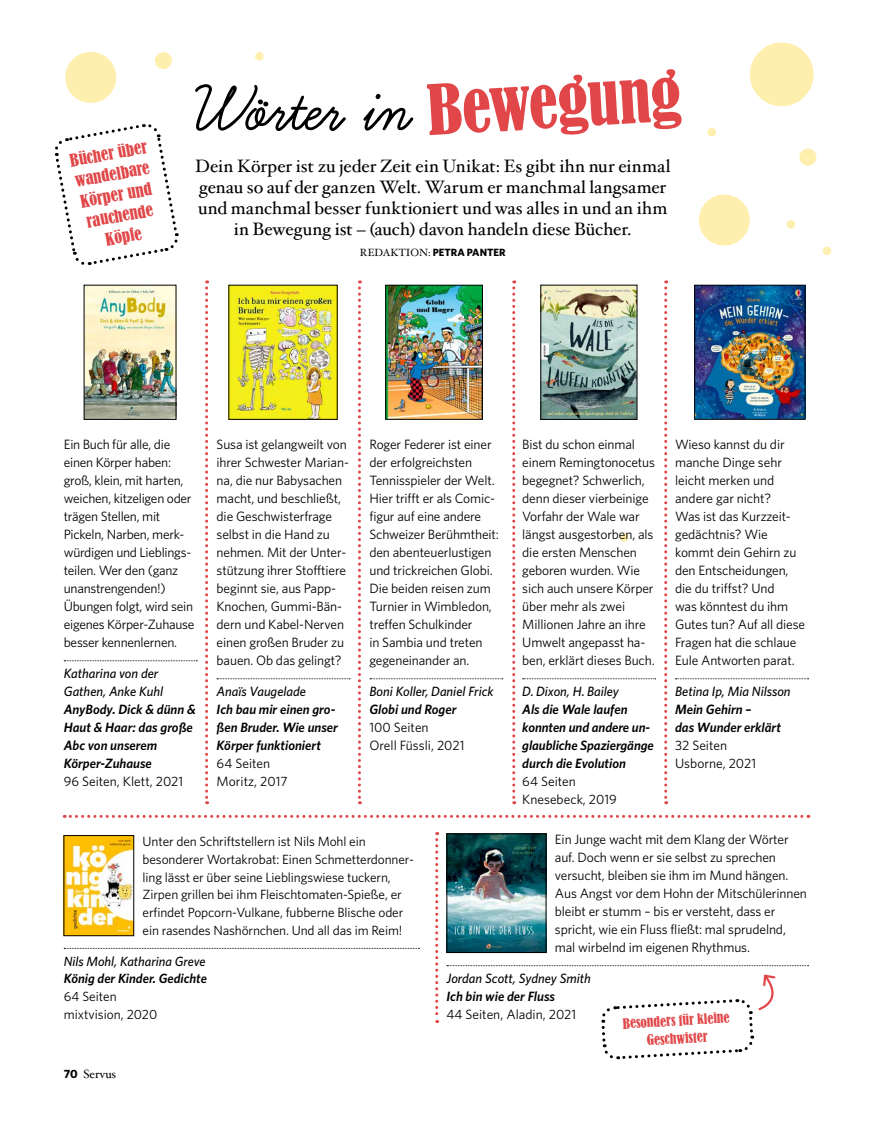
<style>
.page{position:relative;width:893px;height:1127px;background:#fff}
.page>*{position:absolute;margin:0;border:0;box-sizing:border-box;transform-origin:0 0}
.t1{font:78.3px "Learning Curve Alt S Bold";color:#000}
.t2{font:condensed 64.65px "Bernard";color:#e14749}
.t3{font:18px/21px "Hoefler Txt";color:#000;text-align:center}
.t4{font:condensed 16.5px/21px "Bernard";color:#e14749;text-align:center}
.t5{font:13.5px/18px "Whitney";letter-spacing:-.01em;color:#000}
.t6{font:italic 600 13.5px/18px "Whitney";color:#000}
.t7{font:italic 500 13.5px/18px "Whitney";color:#000}
.t8{font:condensed 13.5px/18px "Bernard";color:#e14749;text-align:center}
.t9{font:13.35px/17.9px "Whitney";letter-spacing:-.01em;color:#000}
.t10{font:italic 500 13.35px "Whitney";color:#000}
.t11{font:italic 600 13.35px "Whitney";color:#000}
.t12{font:12px "Hoefler Txt";letter-spacing:-.005em;color:#000}
.t13{font:700 10.5px "Whitney";color:#000}
.s1{font-family:"Hoefler Txt";font-weight:400}
.s2{font-family:"Whitney";font-weight:700}
</style>
<div class="page">
<div style="left:707px;top:128px;width:9px;height:9px;background:#ffefaf;border-radius:50%"></div>
<div style="left:799px;top:149px;width:17px;height:17px;background:#ffefaf;border-radius:50%"></div>
<div style="left:787px;top:220px;width:8px;height:9px;background:#ffefaf;border-radius:50%"></div>
<div style="left:823px;top:247px;width:8px;height:8px;background:#ffefaf;border-radius:50%"></div>
<div style="left:155px;top:52px;width:17px;height:17px;background:#ffefaf;border-radius:50%"></div>
<div style="left:255px;top:52px;width:9px;height:9px;background:#ffefaf;border-radius:50%"></div>
<div style="left:620px;top:533px;width:8px;height:9px;background:#ffefaf;border-radius:50%"></div>
<div style="left:699px;top:195px;width:51px;height:51px;background:#ffefaf;border-radius:50%"></div>
<div style="left:65px;top:52px;width:51px;height:51px;background:#ffefaf;border-radius:50%"></div>
<div style="left:750px;top:43px;width:64px;height:63px;background:#ffefaf;border-radius:50%"></div>
<img style="left:448px;top:835px;width:96px;height:116px">
<div style="left:446px;top:833px;width:100px;height:120px;border:1px solid #000"></div>
<img style="left:86px;top:287px;width:88px;height:131px">
<svg style="left:64px;top:660px;width:133px;height:1px"></svg>
<svg style="left:447px;top:965px;width:361px;height:1px"></svg>
<svg style="left:435px;top:832px;width:3px;height:191px"></svg>
<img style="left:230px;top:287px;width:106px;height:131px">
<img style="left:387px;top:287px;width:94px;height:131px">
<div style="left:385px;top:285px;width:98px;height:135px;border:1px solid #000"></div>
<img style="left:66px;top:837px;width:66px;height:97px">
<div style="left:64px;top:835px;width:70px;height:101px;border:1px solid #000"></div>
<img style="left:696px;top:287px;width:107px;height:131px">
<div style="left:694px;top:285px;width:111px;height:135px;border:1px solid #000"></div>
<svg style="left:370px;top:678px;width:133px;height:1px"></svg>
<svg style="left:523px;top:678px;width:133px;height:1px"></svg>
<svg style="left:217px;top:678px;width:133px;height:1px"></svg>
<svg style="left:675px;top:678px;width:133px;height:1px"></svg>
<svg style="left:205px;top:280px;width:3px;height:524px"></svg>
<svg style="left:358px;top:280px;width:3px;height:524px"></svg>
<svg style="left:512px;top:280px;width:3px;height:524px"></svg>
<svg style="left:64px;top:815px;width:738px;height:3px"></svg>
<svg style="left:664px;top:280px;width:3px;height:524px"></svg>
<img style="left:542px;top:287px;width:93px;height:131px">
<div style="left:540px;top:285px;width:97px;height:135px;border:1px solid #000"></div>
<svg style="left:54px;top:124px;width:125px;height:141px"></svg>
<svg style="left:64px;top:948px;width:355px;height:1px"></svg>
<svg style="left:601px;top:974px;width:175px;height:86px"></svg>
<p class="t4" style="left:68px;top:150px;width:80px;rotate:-10deg">Bücher über wandelbare<br>Körper und rauchende<br>Köpfe</p>
<h1 class="t1" style="left:194px;top:73px;width:215px">Wörter in</h1>
<h2 class="t2" style="left:426px;top:72px;width:256px;rotate:-3deg">Bewegung</h2>
<h3 class="t3" style="left:195px;top:154px;width:477px">Dein Körper ist zu jeder Zeit ein Unikat: Es gibt ihn nur einmal genau so auf der ganzen Welt. Warum er manchmal langsamer und manchmal besser funktioniert und was alles in und an ihm in Bewegung ist – (auch) davon handeln diese Bücher.</h3>
<p class="t13" style="left:360px;top:245px;width:147px"><span class="s1">REDAKTION:</span> PETRA PANTER</p>
<p class="t5" style="left:64px;top:435px;width:132px">Ein Buch für alle, die einen Körper haben: groß, klein, mit harten, weichen, kitzeligen oder trägen Stellen, mit<br>Pickeln, Narben, merk&shy;würdigen und Lieblings&shy;teilen. Wer den (ganz unanstrengenden!)<br>Übungen folgt, wird sein eigenes Körper-Zuhause besser kennenlernen.</p>
<p class="t7" style="left:64px;top:664px;width:101px">Katharina von der<br>Gathen, Anke Kuhl</p>
<p class="t6" style="left:64px;top:700px;width:134px">AnyBody. Dick &amp; dünn &amp;<br>Haut &amp; Haar: das große<br>Abc von unserem<br>Körper-Zuhause</p>
<p class="t5" style="left:64px;top:772px;width:121px">96 Seiten, Klett, 2021</p>
<p class="t5" style="left:217px;top:435px;width:134px">Susa ist gelangweilt von ihrer Schwester Marian&shy;na, die nur Babysachen macht, und beschließt, die Geschwisterfrage selbst in die Hand zu nehmen. Mit der Unter&shy;stützung ihrer Stofftiere beginnt sie, aus Papp-<br>Knochen, Gummi-Bän&shy;dern und Kabel-Nerven einen großen Bruder zu bauen. Ob das gelingt?</p>
<p class="t7" style="left:217px;top:682px;width:91px">Anaïs Vaugelade</p>
<p class="t6" style="left:217px;top:700px;width:123px">Ich bau mir einen gro&shy;ßen Bruder. Wie unser<br>Körper funktioniert</p>
<p class="t5" style="left:217px;top:754px;width:73px">64 Seiten<br>Moritz, 2017</p>
<p class="t5" style="left:369px;top:435px;width:131px">Roger Federer ist einer der erfolgreichsten<br>Tennisspieler der Welt.<br>Hier trifft er als Comic&shy;figur auf eine andere<br>Schweizer Berühmtheit: den abenteuerlustigen und trickreichen Globi.<br>Die beiden reisen zum<br>Turnier in Wimbledon, treffen Schulkinder<br>in Sambia und treten gegeneinander an.</p>
<p class="t7" style="left:369px;top:682px;width:126px">Boni Koller, Daniel Frick</p>
<p class="t6" style="left:369px;top:700px;width:89px">Globi und Roger</p>
<p class="t5" style="left:369px;top:718px;width:97px">100 Seiten<br>Orell Füssli, 2021</p>
<p class="t5" style="left:522px;top:435px;width:134px">Bist du schon einmal einem Remingtonocetus begegnet? Schwerlich, denn dieser vierbeinige<br>Vorfahr der Wale war längst ausgestorben, als die ersten Menschen geboren wurden. Wie sich auch unsere Körper über mehr als zwei<br>Millionen Jahre an ihre<br>Umwelt angepasst ha&shy;ben, erklärt dieses Buch.</p>
<p class="t7" style="left:522px;top:682px;width:98px">D. Dixon, H. Bailey</p>
<p class="t6" style="left:522px;top:700px;width:133px">Als die Wale laufen konnten und andere un&shy;glaubliche Spaziergänge durch die Evolution</p>
<p class="t5" style="left:522px;top:772px;width:96px">64 Seiten<br>Knesebeck, 2019</p>
<p class="t5" style="left:675px;top:435px;width:132px">Wieso kannst du dir manche Dinge sehr leicht merken und andere gar nicht?<br>Was ist das Kurzzeit&shy;gedächtnis? Wie kommt dein Gehirn zu den Entscheidungen, die du triffst? Und<br>was könntest du ihm<br>Gutes tun? Auf all diese<br>Fragen hat die schlaue<br>Eule Antworten parat.</p>
<p class="t7" style="left:675px;top:682px;width:117px">Betina Ip, Mia Nilsson</p>
<p class="t6" style="left:675px;top:700px;width:107px">Mein Gehirn –<br>das Wunder erklärt</p>
<p class="t5" style="left:675px;top:736px;width:83px">32 Seiten<br>Usborne, 2021</p>
<p class="t9" style="left:143px;top:832px;width:273px">Unter den Schriftstellern ist Nils Mohl ein besonderer Wortakrobat: Einen Schmetterdonner&shy;ling lässt er über seine Lieblingswiese tuckern, Zirpen grillen bei ihm Fleischtomaten-Spieße, er erfindet Popcorn-Vulkane, fubberne Blische oder ein rasendes Nashörnchen. Und all das im Reim!</p>
<p class="t10" style="left:64px;top:952px;width:143px">Nils Mohl, Katharina Greve</p>
<p class="t11" style="left:64px;top:970px;width:145px">König der Kinder. Gedichte</p>
<p class="t9" style="left:64px;top:987px;width:95px">64 Seiten mixtvision, 2020</p>
<p class="t12" style="left:64px;top:1065px;width:54px"><span class="s2">70</span> Servus</p>
<p class="t5" style="left:555px;top:830px;width:253px">Ein Junge wacht mit dem Klang der Wörter auf. Doch wenn er sie selbst zu sprechen versucht, bleiben sie ihm im Mund hängen.<br>Aus Angst vor dem Hohn der Mitschülerinnen bleibt er stumm – bis er versteht, dass er spricht, wie ein Fluss fließt: mal sprudelnd, mal wirbelnd im eigenen Rhythmus.</p>
<p class="t7" style="left:446px;top:969px;width:146px">Jordan Scott, Sydney Smith</p>
<p class="t6" style="left:446px;top:987px;width:110px">Ich bin wie der Fluss</p>
<p class="t5" style="left:446px;top:1005px;width:131px">44 Seiten, Aladin, 2021</p>
<p class="t8" style="left:622px;top:1014px;width:109px;rotate:-3deg">Besonders für kleine<br>Geschwister</p>
</div>
